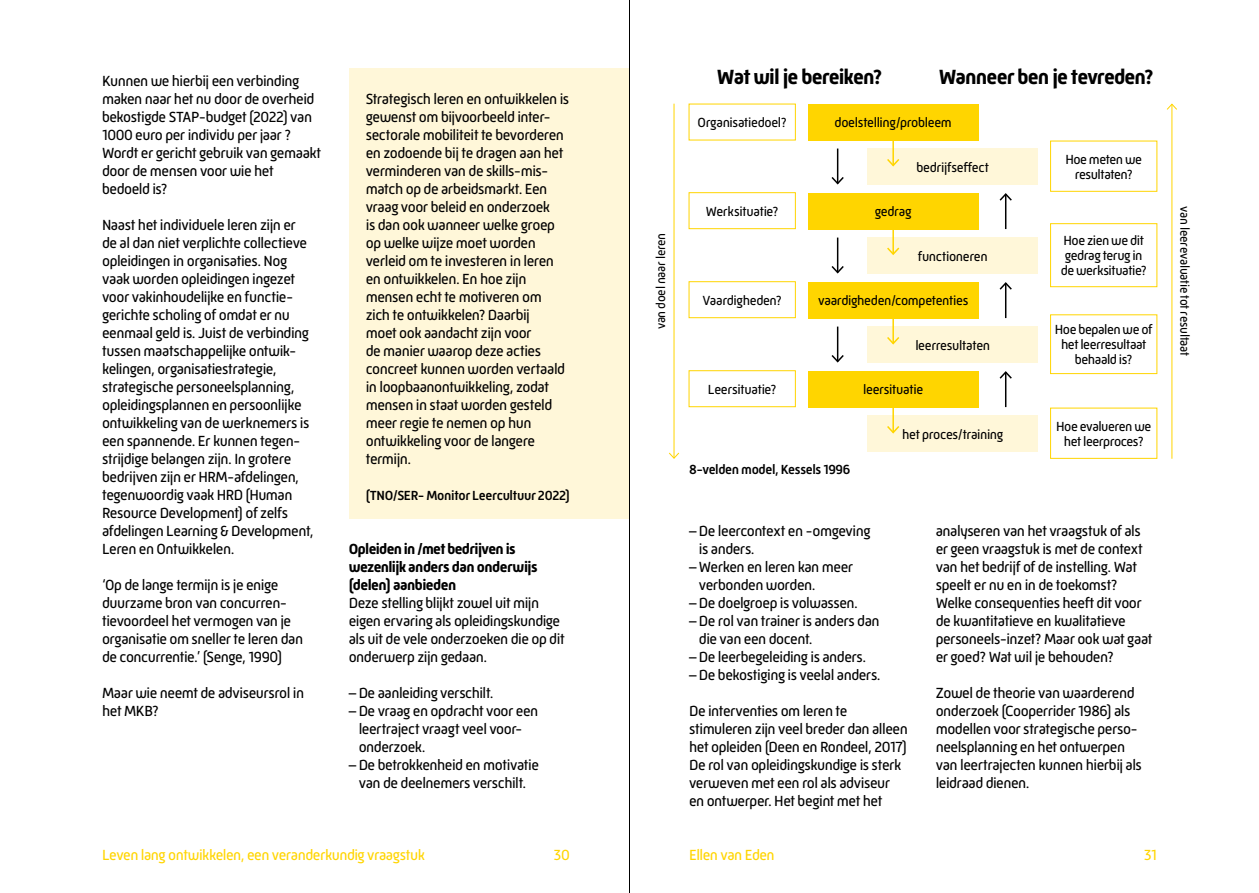
<style>
.page{position:relative;width:1259px;height:893px;background:#fff}
.page>*{position:absolute;margin:0;border:0;box-sizing:border-box;transform-origin:0 0}
.t1{font:700 21px "Mic 32 New";letter-spacing:-.04em;color:#000}
.t2{font:15px/18px "Mic 32 New";letter-spacing:-.035em;color:#000}
.t3{font:700 15px/18px "Mic 32 New";letter-spacing:-.035em;color:#000}
.t4{font:15px "Mic 32 New";letter-spacing:-.035em;color:#ffd500}
.t5{font:13.5px/15px "Mic 32 New";letter-spacing:-.03em;color:#000;text-align:center}
.t6{font:500 13.5px "Mic 32 New";letter-spacing:-.025em;color:#000}
.t7{font:12.75px "Mic 32 New";letter-spacing:-.025em;color:#000}
</style>
<div class="page">
<div style="left:349px;top:68px;width:280px;height:450px;background:#fff7d9"></div>
<div style="left:867px;top:149px;width:170px;height:36px;background:#fff7d9"></div>
<div style="left:808px;top:104px;width:170px;height:36px;background:#ffd500"></div>
<div style="left:1050px;top:141px;width:107px;height:51px;border:1px solid #ffd500"></div>
<div style="left:688px;top:192px;width:107px;height:37px;border:1px solid #ffd500"></div>
<div style="left:867px;top:238px;width:170px;height:36px;background:#fff7d9"></div>
<div style="left:808px;top:193px;width:170px;height:36px;background:#ffd500"></div>
<div style="left:1050px;top:223px;width:107px;height:64px;border:1px solid #ffd500"></div>
<div style="left:688px;top:281px;width:107px;height:37px;border:1px solid #ffd500"></div>
<div style="left:867px;top:327px;width:170px;height:36px;background:#fff7d9"></div>
<div style="left:808px;top:282px;width:170px;height:36px;background:#ffd500"></div>
<div style="left:1050px;top:314px;width:107px;height:60px;border:1px solid #ffd500"></div>
<div style="left:688px;top:370px;width:107px;height:37px;border:1px solid #ffd500"></div>
<div style="left:867px;top:416px;width:170px;height:36px;background:#fff7d9"></div>
<div style="left:808px;top:371px;width:170px;height:36px;background:#ffd500"></div>
<div style="left:1050px;top:408px;width:107px;height:51px;border:1px solid #ffd500"></div>
<hr style="left:892px;top:140px;width:2px;height:25px;background:#ffd500">
<svg style="left:887px;top:157px;width:13px;height:10px"></svg>
<hr style="left:673px;top:104px;width:1px;height:354px;background:#ffd500">
<svg style="left:669px;top:452px;width:11px;height:7px"></svg>
<hr style="left:1171px;top:104px;width:1px;height:355px;background:#ffd500">
<svg style="left:1166px;top:103px;width:11px;height:7px"></svg>
<hr style="left:837px;top:149px;width:1px;height:34px;background:#000">
<svg style="left:831px;top:175px;width:13px;height:10px"></svg>
<hr style="left:1005px;top:194px;width:1px;height:35px;background:#000">
<svg style="left:999px;top:193px;width:13px;height:9px"></svg>
<hr style="left:1005px;top:283px;width:1px;height:35px;background:#000">
<svg style="left:999px;top:282px;width:13px;height:9px"></svg>
<hr style="left:1005px;top:372px;width:1px;height:35px;background:#000">
<svg style="left:999px;top:371px;width:13px;height:9px"></svg>
<hr style="left:837px;top:238px;width:1px;height:34px;background:#000">
<svg style="left:831px;top:264px;width:13px;height:10px"></svg>
<hr style="left:837px;top:327px;width:1px;height:34px;background:#000">
<svg style="left:831px;top:353px;width:13px;height:10px"></svg>
<hr style="left:892px;top:229px;width:2px;height:25px;background:#ffd500">
<svg style="left:887px;top:246px;width:13px;height:9px"></svg>
<hr style="left:892px;top:318px;width:2px;height:25px;background:#ffd500">
<svg style="left:887px;top:335px;width:13px;height:10px"></svg>
<hr style="left:892px;top:407px;width:2px;height:25px;background:#ffd500">
<svg style="left:887px;top:424px;width:13px;height:10px"></svg>
<hr style="left:629px;top:0;width:1px;height:893px;background:#000">
<p class="t2" style="left:102px;top:72px;width:221px">Kunnen we hierbij een verbinding maken naar het nu door de overheid bekostigde STAP-budget (2022) van<br>1000 euro per individu per jaar ?<br>Wordt er gericht gebruik van gemaakt door de mensen voor wie het bedoeld is?</p>
<p class="t2" style="left:102px;top:216px;width:213px">Naast het individuele leren zijn er de al dan niet verplichte collectieve opleidingen in organisaties. Nog vaak worden opleidingen ingezet voor vakinhoudelijke en functie&shy;gerichte scholing of omdat er nu eenmaal geld is. Juist de verbinding tussen maatschappelijke ontwik&shy;kelingen, organisatiestrategie, strategische personeelsplanning, opleidingsplannen en persoonlijke ontwikkeling van de werknemers is een spannende. Er kunnen tegen&shy;strijdige belangen zijn. In grotere bedrijven zijn er HRM-afdelingen, tegenwoordig vaak HRD (Human Resource Development) of zelfs afdelingen Learning &amp; Development, Leren en Ontwikkelen.</p>
<p class="t2" style="left:102px;top:576px;width:203px">‘Op de lange termijn is je enige duurzame bron van concurren&shy;tievoordeel het vermogen van je organisatie om sneller te leren dan de concurrentie.’ (Senge, 1990)</p>
<p class="t2" style="left:102px;top:684px;width:204px">Maar wie neemt de adviseursrol in het MKB?</p>
<p class="t2" style="left:366px;top:90px;width:205px">Strategisch leren en ontwikkelen is gewenst om bijvoorbeeld inter&shy;sectorale mobiliteit te bevorderen en zodoende bij te dragen aan het verminderen van de skills-mis&shy;match op de arbeidsmarkt. Een vraag voor beleid en onderzoek<br>is dan ook wanneer welke groep op welke wijze moet worden verleid om te investeren in leren en ontwikkelen. En hoe zijn mensen echt te motiveren om zich te ontwikkelen? Daarbij<br>moet ook aandacht zijn voor<br>de manier waarop deze acties concreet kunnen worden vertaald in loopbaanontwikkeling, zodat mensen in staat worden gesteld meer regie te nemen op hun ontwikkeling voor de langere termijn.</p>
<p class="t6" style="left:366px;top:488px;width:206px">(TNO/SER- Monitor Leercultuur 2022)</p>
<p class="t3" style="left:349px;top:540px;width:190px">Opleiden in /met bedrijven is wezenlijk anders dan onderwijs (delen) aanbieden</p>
<p class="t2" style="left:349px;top:594px;width:217px">Deze stelling blijkt zowel uit mijn eigen ervaring als opleidingskundige als uit de vele onderzoeken die op dit onderwerp zijn gedaan.</p>
<p class="t2" style="left:349px;top:684px;width:146px">– De aanleiding verschilt.</p>
<p class="t2" style="left:359px;top:702px;width:181px;text-indent:-10px">– De vraag en opdracht voor een leertraject vraagt veel voor&shy;onderzoek.</p>
<p class="t2" style="left:349px;top:756px;width:192px;text-align:center">– De betrokkenheid en motivatie van de deelnemers verschilt.</p>
<p class="t7" style="left:653px;top:329px;width:98px;rotate:-90deg">van doel naar leren</p>
<h1 class="t1" style="left:717px;top:65px;width:167px">Wat wil je bereiken?</h1>
<h1 class="t1" style="left:939px;top:65px;width:216px">Wanneer ben je tevreden?</h1>
<p class="t5" style="left:697px;top:115px;width:91px">Organisatiedoel?</p>
<p class="t5" style="left:834px;top:115px;width:119px">doelstelling/probleem</p>
<p class="t5" style="left:916px;top:160px;width:74px">bedrijfseffect</p>
<p class="t5" style="left:706px;top:204px;width:74px">Werksituatie?</p>
<p class="t5" style="left:875px;top:204px;width:38px">gedrag</p>
<p class="t5" style="left:918px;top:249px;width:71px">functioneren</p>
<p class="t5" style="left:702px;top:293px;width:81px">Vaardigheden?</p>
<p class="t5" style="left:818px;top:293px;width:152px">vaardigheden/competenties</p>
<p class="t5" style="left:915px;top:338px;width:76px">leerresultaten</p>
<p class="t5" style="left:708px;top:382px;width:70px">Leersituatie?</p>
<p class="t5" style="left:863px;top:382px;width:62px">leersituatie</p>
<p class="t5" style="left:902px;top:427px;width:103px">het proces/training</p>
<p class="t6" style="left:689px;top:462px;width:163px">8-velden model, Kessels 1996</p>
<p class="t5" style="left:1065px;top:152px;width:78px">Hoe meten we resultaten?</p>
<p class="t5" style="left:1060px;top:233px;width:87px">Hoe zien we dit gedrag terug in de werksituatie?</p>
<p class="t5" style="left:1055px;top:322px;width:99px">Hoe bepalen we of het leerresultaat behaald is?</p>
<p class="t5" style="left:1056px;top:419px;width:97px">Hoe evalueren we het leerproces?</p>
<p class="t2" style="left:699px;top:522px;width:173px;text-indent:-10px">– De leercontext en -omgeving is anders.</p>
<p class="t2" style="left:699px;top:558px;width:156px;text-indent:-10px">– Werken en leren kan meer verbonden worden.</p>
<p class="t2" style="left:689px;top:594px;width:170px">– De doelgroep is volwassen.</p>
<p class="t2" style="left:699px;top:612px;width:182px;text-indent:-10px">– De rol van trainer is anders dan die van een docent.</p>
<p class="t2" style="left:689px;top:648px;width:179px">– De leerbegeleiding is anders.</p>
<p class="t2" style="left:689px;top:666px;width:193px">– De bekostiging is veelal anders.</p>
<p class="t2" style="left:689px;top:702px;width:220px">De interventies om leren te stimuleren zijn veel breder dan alleen het opleiden (Deen en Rondeel, 2017)<br>De rol van opleidingskundige is sterk verweven met een rol als adviseur en ontwerper. Het begint met het</p>
<p class="t2" style="left:935px;top:522px;width:218px">analyseren van het vraagstuk of als er geen vraagstuk is met de context van het bedrijf of de instelling. Wat speelt er nu en in de toekomst?<br>Welke consequenties heeft dit voor de kwantitatieve en kwalitatieve personeels-inzet? Maar ook wat gaat er goed? Wat wil je behouden?</p>
<p class="t2" style="left:935px;top:684px;width:208px">Zowel de theorie van waarderend onderzoek (Cooperrider 1986) als modellen voor strategische perso&shy;neelsplanning en het ontwerpen van leertrajecten kunnen hierbij als leidraad dienen.</p>
<p class="t4" style="left:102px;top:846px;width:324px">Leven lang ontwikkelen, een veranderkundig vraagstuk</p>
<p class="t4" style="left:554px;top:846px;width:17px">30</p>
<p class="t4" style="left:689px;top:846px;width:87px">Ellen van Eden</p>
<p class="t4" style="left:1144px;top:846px;width:14px">31</p>
<p class="t7" style="left:1192px;top:206px;width:151px;rotate:90deg">van leerevaluatie tot resultaat</p>
</div>
